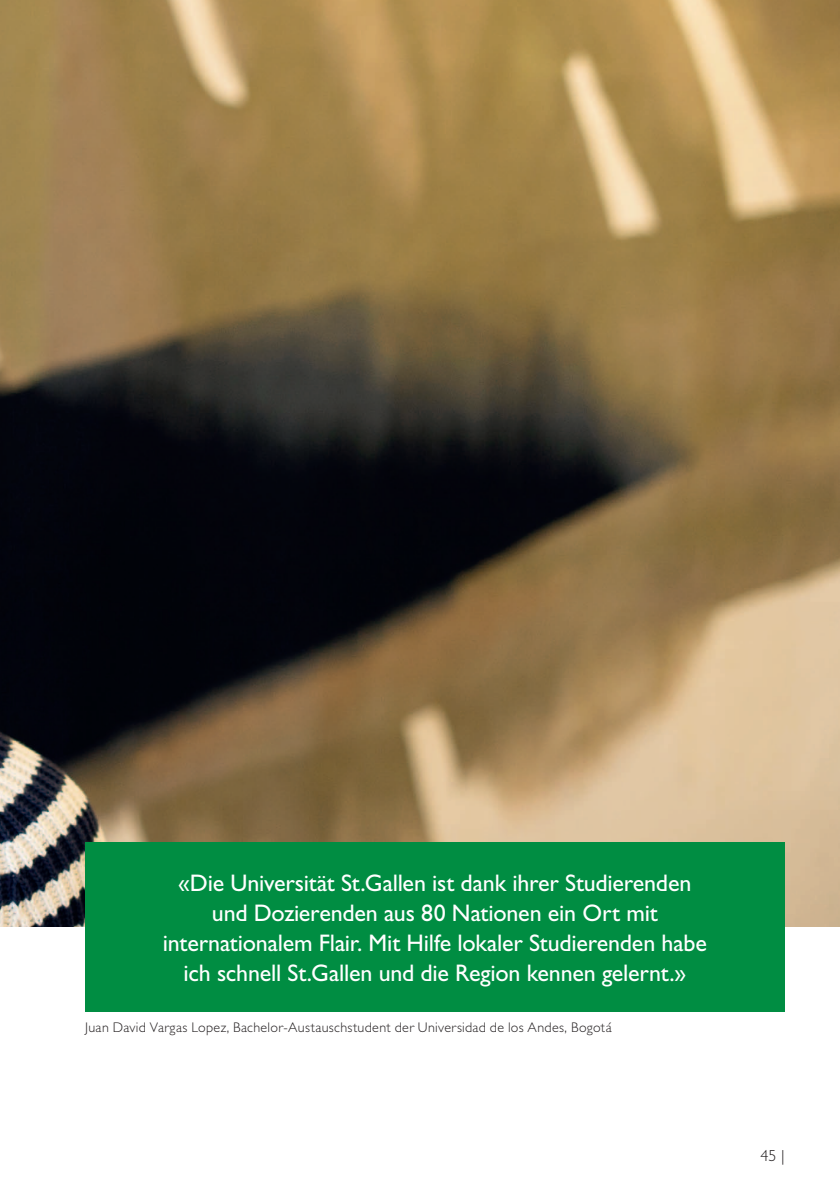
<style>
.page{position:relative;width:840px;height:1191px;background:#fff}
.page>*{position:absolute;margin:0;border:0;box-sizing:border-box;transform-origin:0 0}
.t1{font:24px/30px "Gill Alt One";letter-spacing:-.01em;color:#fff;text-align:center}
.t2{font:300 16px "Gill Alt One";color:#231f20}
.t3{font:300 14px "Gill Alt One";letter-spacing:.025em;color:#231f20}
</style>
<div class="page">
<img style="left:0;top:0;width:839px;height:926px">
<div style="left:85px;top:842px;width:699px;height:169px;background:#008d42"></div>
<p class="t1" style="left:163px;top:867px;width:545px">«Die Universität St.Gallen ist dank ihrer Studierenden und Dozierenden aus 80 Nationen ein Ort mit internationalem Flair. Mit Hilfe lokaler Studierenden habe ich schnell St.Gallen und die Region kennen gelernt.»</p>
<p class="t3" style="left:85px;top:1019px;width:528px">Juan David Vargas Lopez, Bachelor-Austauschstudent der Universidad de los Andes, Bogotá</p>
<p class="t2" style="left:760px;top:1146px;width:26px">45 |</p>
</div>
